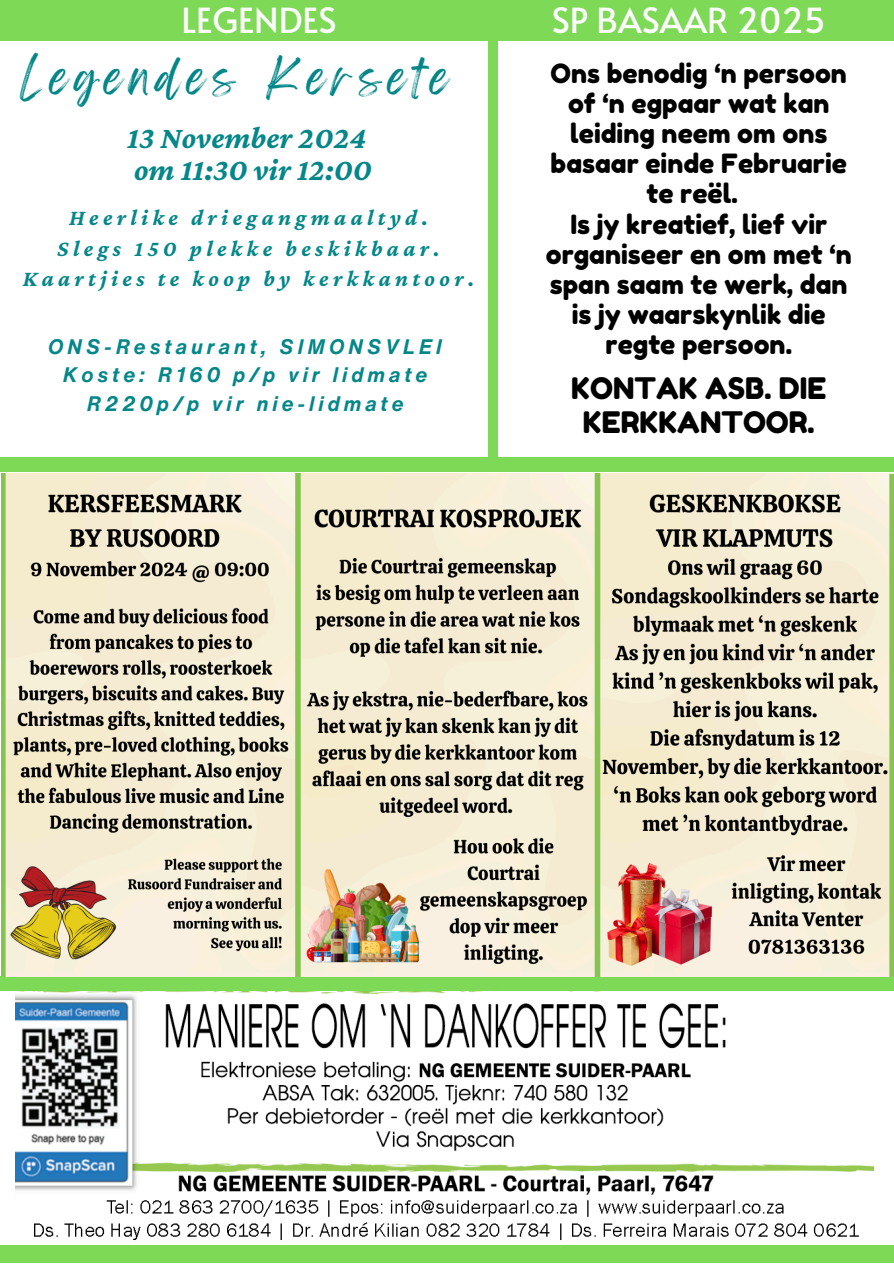
<style>
.page{position:relative;width:894px;height:1264px;background:#fff}
.page>*{position:absolute;margin:0;border:0;box-sizing:border-box;transform-origin:0 0}
.t1{font:40.5px "Feeling Passionate";letter-spacing:.19em;color:#058789}
.t2{font:34.5px "Alata";color:#fdfdfc}
.t3{font:italic 700 31.5px/31.5px "Crimson Pro";color:#058789}
.t4{font:29.55px/33.9px "Fredoka One";color:#000;text-align:center}
.t5{font:26.55px/30.2px "Fredoka One";color:#000;text-align:center}
.t6{font:italic 700 22.95px "Crimson Pro";letter-spacing:.19em;color:#058789}
.t7{font:italic 700 20.55px "Helvetica Now Text";letter-spacing:.19em;color:#058789}
</style>
<div class="page">
<img style="left:16px;top:990px;width:857px;height:250px">
<div style="left:0;top:1245px;width:893px;height:17px;background:#7ed957"></div>
<div style="left:0;top:976px;width:893px;height:14px;background:#7ed957"></div>
<div style="left:487px;top:40px;width:10px;height:424px;background:#7ed957"></div>
<div style="left:0;top:0;width:893px;height:40px;background:#7ed957"></div>
<img style="left:2px;top:473px;width:891px;height:503px">
<div style="left:0;top:457px;width:893px;height:14px;background:#7ed957"></div>
<h3 class="t2" style="left:181px;top:-5px;width:157px">LEGENDES</h3>
<h4 class="t2" style="left:551px;top:-5px;width:276px">SP BASAAR 2025</h4>
<p class="t1" style="left:20px;top:45px;width:430px">Legendes Kersete</p>
<p class="t3" style="left:127px;top:122px;width:246px">13 November 2024 om 11:30 vir 12:00</p>
<p class="t6" style="left:69px;top:205px;width:360px">Heerlike driegangmaaltyd.</p>
<p class="t6" style="left:57px;top:235px;width:384px">Slegs 150 plekke beskikbaar.</p>
<p class="t6" style="left:23px;top:265px;width:453px">Kaartjies te koop by kerkkantoor.</p>
<h6 class="t7" style="left:48px;top:331px;width:395px">ONS-Restaurant, SIMONSVLEI</h6>
<h6 class="t7" style="left:63px;top:359px;width:366px">Koste: R160 p/p vir lidmate</h6>
<h6 class="t7" style="left:87px;top:388px;width:318px">R220p/p vir nie-lidmate</h6>
<h2 class="t5" style="left:545px;top:58px;width:307px">Ons benodig ‘n persoon of ‘n egpaar wat kan leiding neem om ons basaar einde Februarie te reël.<br>Is jy kreatief, lief vir organiseer en om met ‘n span saam te werk, dan is jy waarskynlik die regte persoon.</h2>
<h5 class="t4" style="left:571px;top:371px;width:256px">KONTAK ASB. DIE<br>KERKKANTOOR.</h5>
</div>
